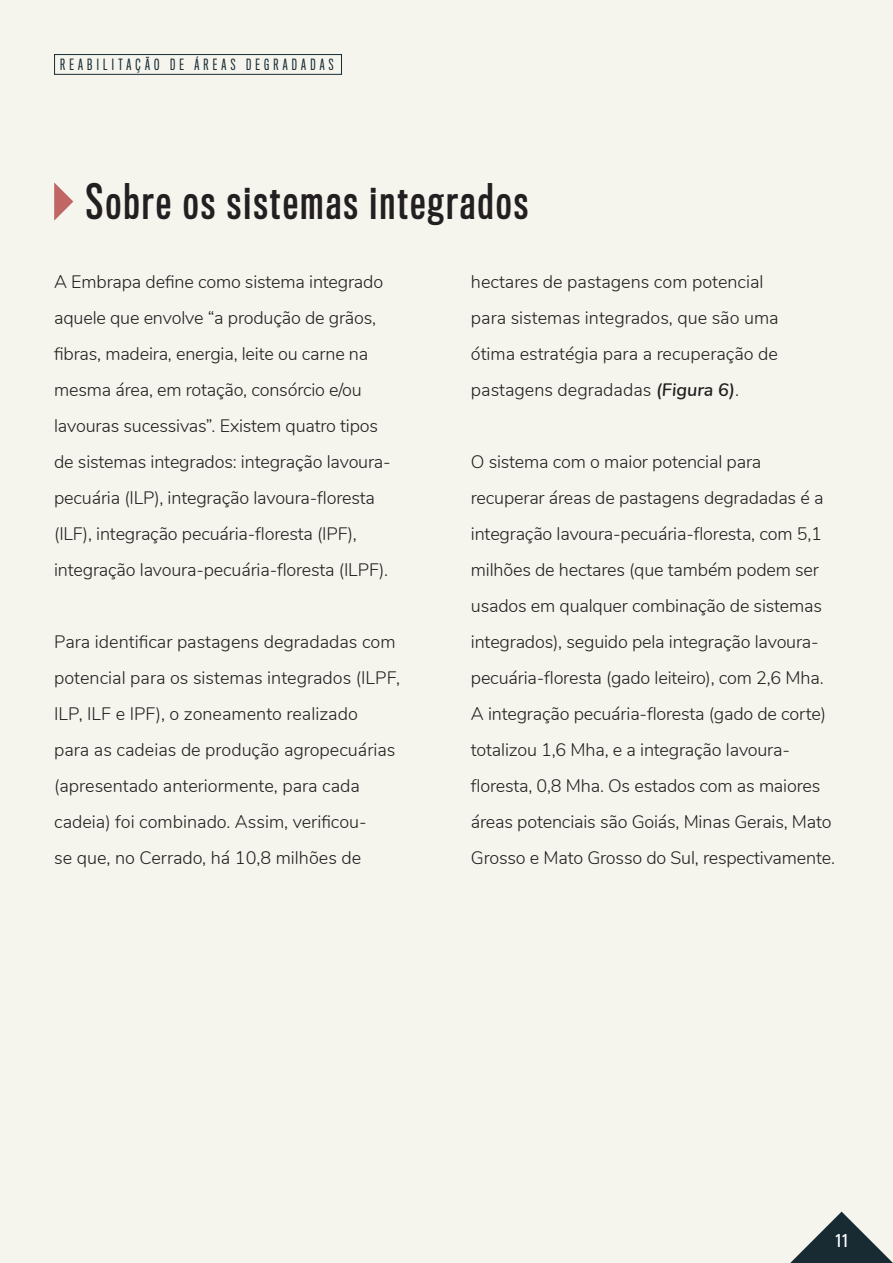
<style>
.page{position:relative;width:893px;height:1263px;background:#f5f5ee}
.page>*{position:absolute;margin:0;border:0;box-sizing:border-box;transform-origin:0 0}
.Título_Capítulo{font:45px "Titling Gothic FB Comp Standard";letter-spacing:.06em;color:#231f20}
.t1{font:300 18px/36px "Nunito";letter-spacing:-.01em;color:#231f20}
.t2{font:18px "WWF";color:#fff}
.t3{font:14.25px "Titling Gothic FB Comp";letter-spacing:.3em;color:#182b33}
.s1{font-weight:600;font-style:italic}
</style>
<div class="page">
<svg style="left:790px;top:1211px;width:103px;height:52px"></svg>
<div style="left:54px;top:54px;width:288px;height:21px;border:1px solid #182b33"></div>
<svg style="left:54px;top:182px;width:19px;height:39px"></svg>
<p class="t3" style="left:60px;top:56px;width:275px">REABILITAÇÃO DE ÁREAS DEGRADADAS</p>
<p class="Título_Capítulo" style="left:86px;top:175px;width:443px">Sobre os sistemas integrados</p>
<p class="t1" style="left:54px;top:263px;width:338px">A Embrapa define como sistema integrado aquele que envolve “a produção de grãos, fibras, madeira, energia, leite ou carne na mesma área, em rotação, consórcio e/ou lavouras sucessivas”. Existem quatro tipos de sistemas integrados: integração lavoura&shy;pecuária (ILP), integração lavoura-floresta (ILF), integração pecuária-floresta (IPF), integração lavoura-pecuária-floresta (ILPF).</p>
<p class="t1" style="left:54px;top:623px;width:347px">Para identificar pastagens degradadas com potencial para os sistemas integrados (ILPF, ILP, ILF e IPF), o zoneamento realizado<br>para as cadeias de produção agropecuárias (apresentado anteriormente, para cada cadeia) foi combinado. Assim, verificou-<br>se que, no Cerrado, há 10,8 milhões de</p>
<p class="t1" style="left:471px;top:263px;width:309px">hectares de pastagens com potencial para sistemas integrados, que são uma ótima estratégia para a recuperação de pastagens degradadas <span class="s1">(Figura 6)</span>.</p>
<p class="t1" style="left:471px;top:443px;width:366px">O sistema com o maior potencial para recuperar áreas de pastagens degradadas é a integração lavoura-pecuária-floresta, com 5,1 milhões de hectares (que também podem ser usados em qualquer combinação de sistemas integrados), seguido pela integração lavoura&shy;pecuária-floresta (gado leiteiro), com 2,6 Mha.<br>A integração pecuária-floresta (gado de corte) totalizou 1,6 Mha, e a integração lavoura&shy;floresta, 0,8 Mha. Os estados com as maiores áreas potenciais são Goiás, Minas Gerais, Mato Grosso e Mato Grosso do Sul, respectivamente.</p>
<p class="t2" style="left:835px;top:1226px;width:15px">11</p>
</div>
